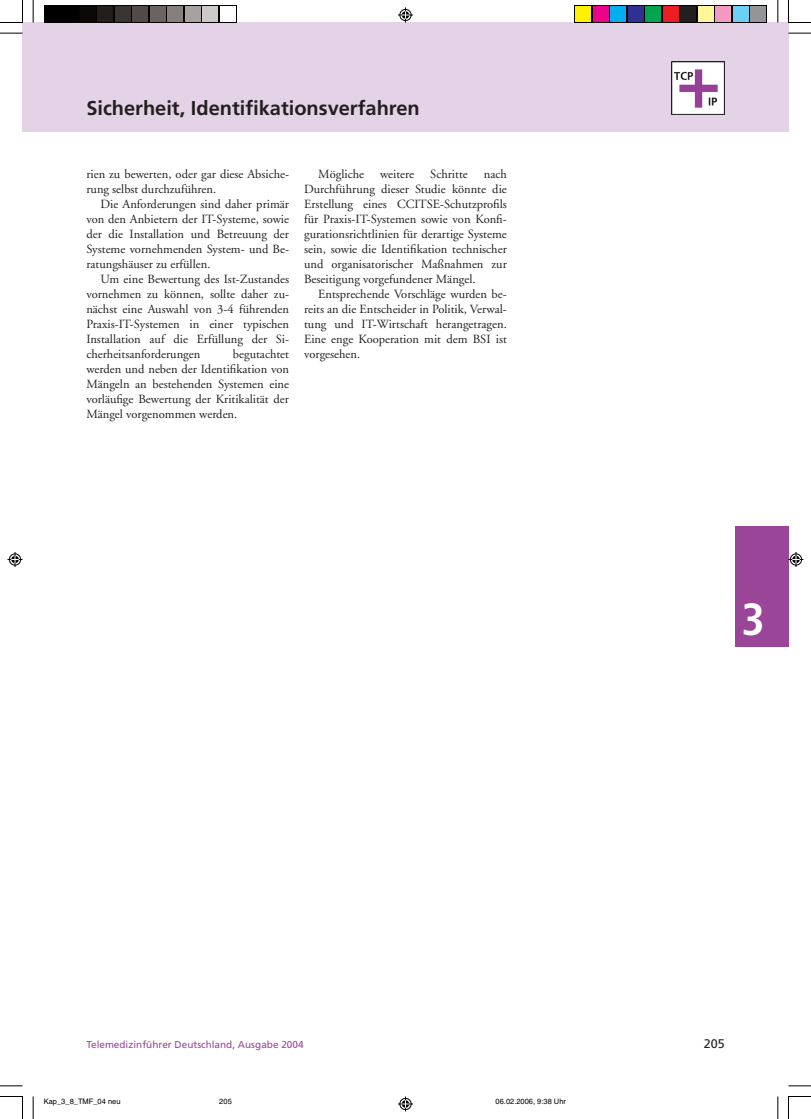
<style>
.page{position:relative;width:811px;height:1119px;background:#fff}
.page>*{position:absolute;margin:0;border:0;box-sizing:border-box;transform-origin:0 0}
.t1{font:700 condensed 45px "Frutiger";color:#fff}
.t2{font:700 20px "Frutiger";color:#231f20}
.t3{font:12.5px/15px "Adobe Garamond";color:#231f20;text-align:justify}
.t4{font:12.5px "Frutiger";color:#231f20}
.t5{font:10px "Frutiger";color:#9b4599}
.t6{font:7.5px "Helvetica";color:#000}
</style>
<div class="page">
<div style="left:22px;top:23px;width:11px;height:109px;background:#e4d3e7"></div>
<div style="left:33px;top:23px;width:755px;height:109px;background:#e4d3e7"></div>
<div style="left:735px;top:526px;width:53px;height:120px;background:#9b4599"></div>
<img style="left:671px;top:61px;width:53px;height:54px">
<svg style="left:44px;top:5px;width:192px;height:18px"></svg>
<div style="left:45px;top:6px;width:15px;height:15px;background:#000"></div>
<div style="left:63px;top:6px;width:15px;height:15px;background:#000"></div>
<div style="left:80px;top:6px;width:15px;height:15px;background:#0c0806"></div>
<div style="left:98px;top:6px;width:15px;height:15px;background:#241e1b"></div>
<div style="left:115px;top:6px;width:15px;height:15px;background:#3b3532"></div>
<div style="left:133px;top:6px;width:15px;height:15px;background:#524a47"></div>
<div style="left:150px;top:6px;width:15px;height:15px;background:#6b6360"></div>
<div style="left:168px;top:6px;width:15px;height:15px;background:#867f7c"></div>
<div style="left:185px;top:6px;width:15px;height:15px;background:#a7a2a0"></div>
<div style="left:203px;top:6px;width:15px;height:15px;background:#cdc9c8"></div>
<div style="left:220px;top:6px;width:15px;height:15px;background:#fff"></div>
<svg style="left:574px;top:5px;width:193px;height:18px"></svg>
<div style="left:575px;top:6px;width:15px;height:15px;background:#fff101"></div>
<div style="left:593px;top:6px;width:15px;height:15px;background:#ed028c"></div>
<div style="left:610px;top:6px;width:15px;height:15px;background:#00aeef"></div>
<div style="left:628px;top:6px;width:15px;height:15px;background:#2e3092"></div>
<div style="left:645px;top:6px;width:15px;height:15px;background:#00a54f"></div>
<div style="left:663px;top:6px;width:15px;height:15px;background:#ee1d23"></div>
<div style="left:680px;top:6px;width:15px;height:15px;background:#231f20"></div>
<div style="left:698px;top:6px;width:15px;height:15px;background:#fff79a"></div>
<div style="left:715px;top:6px;width:15px;height:15px;background:#f499c2"></div>
<div style="left:733px;top:6px;width:15px;height:15px;background:#6bcff6"></div>
<div style="left:750px;top:6px;width:15px;height:15px;background:#939598"></div>
<svg style="left:33px;top:0;width:1px;height:23px"></svg>
<svg style="left:0;top:33px;width:22px;height:1px"></svg>
<svg style="left:777px;top:0;width:1px;height:23px"></svg>
<svg style="left:788px;top:33px;width:22px;height:1px"></svg>
<svg style="left:33px;top:1096px;width:1px;height:23px"></svg>
<svg style="left:0;top:1085px;width:22px;height:1px"></svg>
<svg style="left:777px;top:1096px;width:1px;height:23px"></svg>
<svg style="left:788px;top:1085px;width:22px;height:1px"></svg>
<svg style="left:0;top:0;width:23px;height:23px"></svg>
<svg style="left:788px;top:0;width:22px;height:23px"></svg>
<svg style="left:0;top:1096px;width:23px;height:23px"></svg>
<svg style="left:788px;top:1096px;width:22px;height:23px"></svg>
<svg style="left:398px;top:8px;width:15px;height:15px"></svg>
<svg style="left:398px;top:1096px;width:15px;height:15px"></svg>
<svg style="left:8px;top:552px;width:14px;height:15px"></svg>
<svg style="left:788px;top:552px;width:15px;height:15px"></svg>
<h2 class="t2" style="left:86px;top:96px;width:335px">Sicherheit, Identifikationsverfahren</h2>
<p class="t3" style="left:86px;top:167px;width:204px">rien zu bewerten, oder gar diese Absiche&shy;rung selbst durchzuführen.</p>
<p class="t3" style="left:86px;top:197px;width:204px;text-indent:14px">Die Anforderungen sind daher primär von den Anbietern der IT-Systeme, sowie der die Installation und Betreuung der Systeme vornehmenden System- und Be&shy;ratungshäuser zu erfüllen.</p>
<p class="t3" style="left:86px;top:272px;width:204px;text-indent:14px">Um eine Bewertung des Ist-Zustandes vornehmen zu können, sollte daher zu&shy;nächst eine Auswahl von 3-4 führenden Praxis-IT-Systemen in einer typischen Installation auf die Erfüllung der Si&shy;cherheitsanforderungen</p>
<p class="t3" style="left:86px;top:347px;width:204px;text-indent:146px">begutachtet werden und neben der Identifikation von Mängeln an bestehenden Systemen eine vorläufige Bewertung der Kritikalität der Mängel vorgenommen werden.</p>
<p class="t3" style="left:304px;top:167px;width:204px;text-indent:180px">nach Durchführung dieser Studie könnte die Erstellung eines CCITSE-Schutzprofils für Praxis-IT-Systemen sowie von Konfi&shy;gurationsrichtlinien für derartige Systeme sein, sowie die Identifikation technischer und organisatorischer Maßnahmen zur Beseitigung vorgefundener Mängel.</p>
<p class="t3" style="left:304px;top:287px;width:204px;text-indent:14px">Entsprechende Vorschläge wurden be&shy;reits an die Entscheider in Politik, Verwal&shy;tung und IT-Wirtschaft herangetragen.<br>Eine enge Kooperation mit dem BSI ist vorgesehen.</p>
<p class="t3" style="left:318px;top:167px;width:47px">Mögliche</p>
<p class="t3" style="left:380px;top:167px;width:36px">weitere</p>
<p class="t3" style="left:430px;top:167px;width:39px">Schritte</p>
<h1 class="t1" style="left:741px;top:592px;width:25px">3</h1>
<p class="t5" style="left:86px;top:1038px;width:219px">Telemedizinführer Deutschland, Ausgabe 2004</p>
<p class="t4" style="left:703px;top:1036px;width:22px">205</p>
<p class="t6" style="left:44px;top:1097px;width:78px">Kap_3_8_TMF_04 neu</p>
<p class="t6" style="left:219px;top:1097px;width:14px">205</p>
<p class="t6" style="left:495px;top:1097px;width:72px">06.02.2006, 9:38 Uhr</p>
</div>
